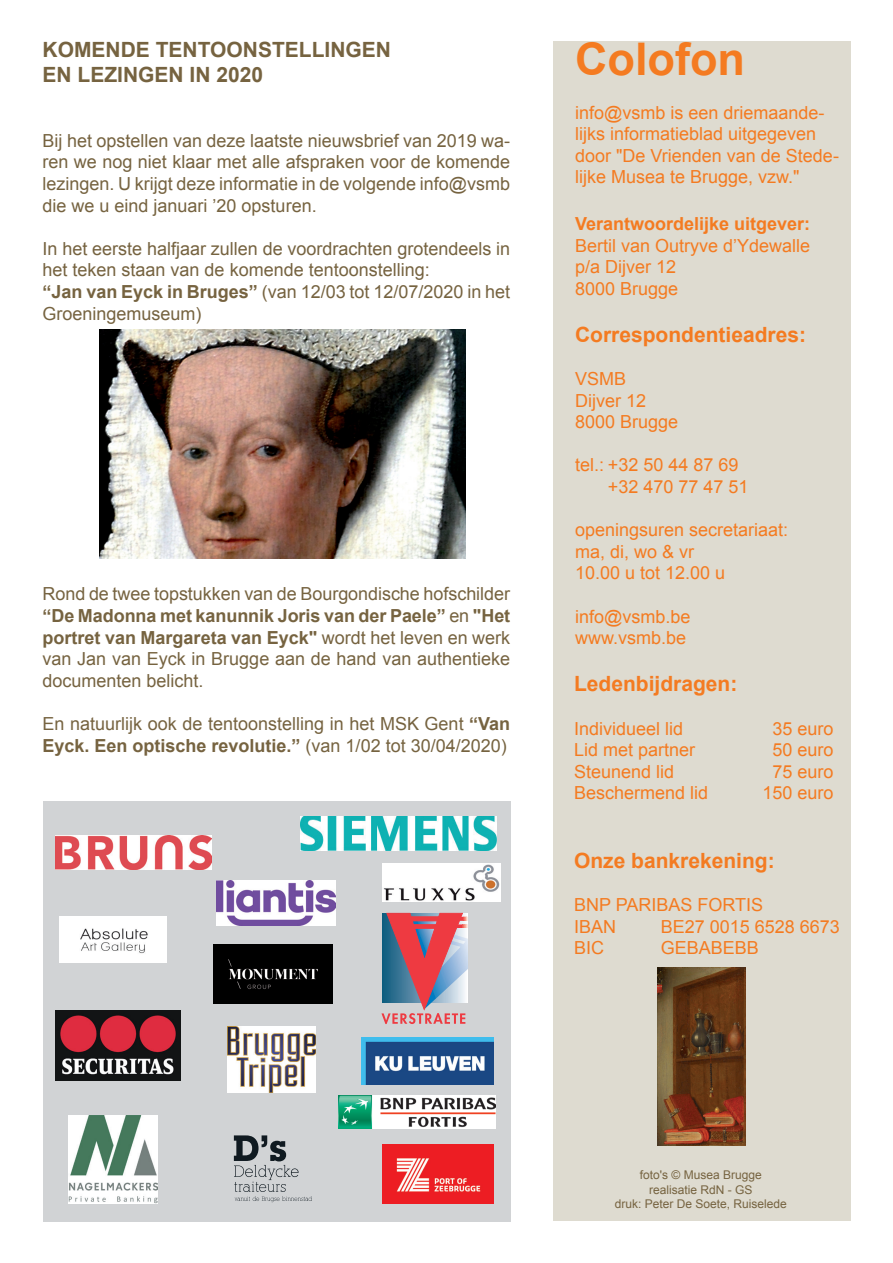
<style>
.page{position:relative;width:893px;height:1263px;background:#fff}
.page>*{position:absolute;margin:0;border:0;box-sizing:border-box;transform-origin:0 0}
.t1{font:700 45px "Arial";color:#f47b21}
.t2{font:700 21px "Arial";color:#f47b21}
.t3{font:700 21px/25.2px "Arial";color:#766340}
.t4{font:18px/21.6px "Arial";color:#766340;text-align:justify}
.t5{font:18px/21.6px "Arial";color:#f47b21}
.t6{font:700 18px "Arial";color:#f47b21}
.t7{font:12px/14.4px "Arial";color:#766340;text-align:center}
.s1{font-weight:700}
</style>
<div class="page">
<div style="left:553px;top:41px;width:297px;height:1179px;background:#dedbd0"></div>
<div style="left:43px;top:801px;width:467px;height:421px;background:#d1d3d5"></div>
<img style="left:300px;top:816px;width:196px;height:35px">
<img style="left:383px;top:1145px;width:111px;height:58px">
<svg style="left:381px;top:913px;width:87px;height:111px;background:#ad7e8f"></svg>
<img style="left:382px;top:864px;width:119px;height:37px">
<img style="left:55px;top:1010px;width:125px;height:70px">
<img style="left:217px;top:880px;width:119px;height:46px">
<img style="left:338px;top:1095px;width:158px;height:34px">
<img style="left:60px;top:916px;width:107px;height:46px">
<img style="left:68px;top:1116px;width:90px;height:87px">
<svg style="left:234px;top:1135px;width:78px;height:67px"></svg>
<img style="left:227px;top:1026px;width:88px;height:67px">
<img style="left:214px;top:944px;width:119px;height:59px">
<img style="left:55px;top:836px;width:156px;height:34px">
<img style="left:361px;top:1037px;width:132px;height:47px">
<img style="left:99px;top:330px;width:366px;height:229px">
<img style="left:657px;top:967px;width:89px;height:178px">
<p class="t3" style="left:43px;top:37px;width:350px">KOMENDE TENTOONSTELLINGEN<br>EN LEZINGEN IN 2020</p>
<p class="t4" style="left:43px;top:130px;width:469px">Bij het opstellen van deze laatste nieuwsbrief van 2019 wa&shy;ren we nog niet klaar met alle afspraken voor de komende lezingen. U krijgt deze informatie in de volgende info@vsmb die we u eind januari ’20 opsturen.</p>
<p class="t4" style="left:43px;top:238px;width:469px;text-align:left">In het eerste halfjaar zullen de voordrachten grotendeels in het teken staan van de komende tentoonstelling:<br><span class="s1">“Jan van Eyck in Bruges”</span> (van 12/03 tot 12/07/2020 in het Groeningemuseum)</p>
<p class="t4" style="left:43px;top:583px;width:469px">Rond de twee topstukken van de Bourgondische hofschilder <span class="s1">“De Madonna met kanunnik Joris van der Paele”</span> en <span class="s1">"Het portret van Margareta van Eyck"</span> wordt het leven en werk van Jan van Eyck in Brugge aan de hand van authentieke documenten belicht.</p>
<p class="t4" style="left:43px;top:713px;width:469px">En natuurlijk ook de tentoonstelling in het MSK Gent <span class="s1">“Van<br>Eyck. Een optische revolutie.”</span> (van 1/02 tot 30/04/2020)</p>
<h1 class="t1" style="left:575px;top:29px;width:171px">Colofon</h1>
<p class="t5" style="left:575px;top:102px;width:265px">info@vsmb is een driemaande&shy;lijks informatieblad uitgegeven door "De Vrienden van de Stede&shy;lijke Musea te Brugge, vzw."</p>
<p class="t6" style="left:575px;top:212px;width:237px">Verantwoordelijke uitgever:</p>
<p class="t5" style="left:575px;top:235px;width:237px">Bertil van Outryve d’Ydewalle p/a Dijver 12<br>8000 Brugge</p>
<p class="t2" style="left:575px;top:320px;width:233px">Correspondentieadres:</p>
<p class="t5" style="left:575px;top:368px;width:105px">VSMB<br>Dijver 12<br>8000 Brugge</p>
<p class="t5" style="left:608px;top:454px;width:142px;text-indent:-33px">tel.: +32 50 44 87 69 +32 470 77 47 51</p>
<p class="t5" style="left:575px;top:519px;width:215px">openingsuren secretariaat: ma, di, wo &amp; vr<br>10.00 u tot 12.00 u</p>
<p class="t5" style="left:575px;top:606px;width:117px">info@vsmb.be www.vsmb.be</p>
<p class="t2" style="left:574px;top:670px;width:165px">Ledenbijdragen:</p>
<p class="t5" style="left:574px;top:718px;width:111px">Individueel lid</p>
<p class="t5" style="left:772px;top:718px;width:63px">35 euro</p>
<p class="t5" style="left:574px;top:739px;width:123px">Lid met partner</p>
<p class="t5" style="left:772px;top:739px;width:63px">50 euro</p>
<p class="t5" style="left:574px;top:761px;width:102px">Steunend lid</p>
<p class="t5" style="left:772px;top:761px;width:63px">75 euro</p>
<p class="t5" style="left:574px;top:782px;width:136px">Beschermend lid</p>
<p class="t5" style="left:762px;top:782px;width:73px">150 euro</p>
<p class="t2" style="left:574px;top:846px;width:202px">Onze bankrekening:</p>
<p class="t5" style="left:574px;top:894px;width:191px">BNP PARIBAS FORTIS<br>IBAN</p>
<p class="t5" style="left:661px;top:916px;width:181px">BE27 0015 6528 6673</p>
<p class="t5" style="left:574px;top:937px;width:32px">BIC</p>
<p class="t5" style="left:661px;top:937px;width:100px">GEBABEBB</p>
<p class="t7" style="left:615px;top:1168px;width:174px">foto's © Musea Brugge realisatie RdN - GS<br>druk: Peter De Soete, Ruiselede</p>
</div>
